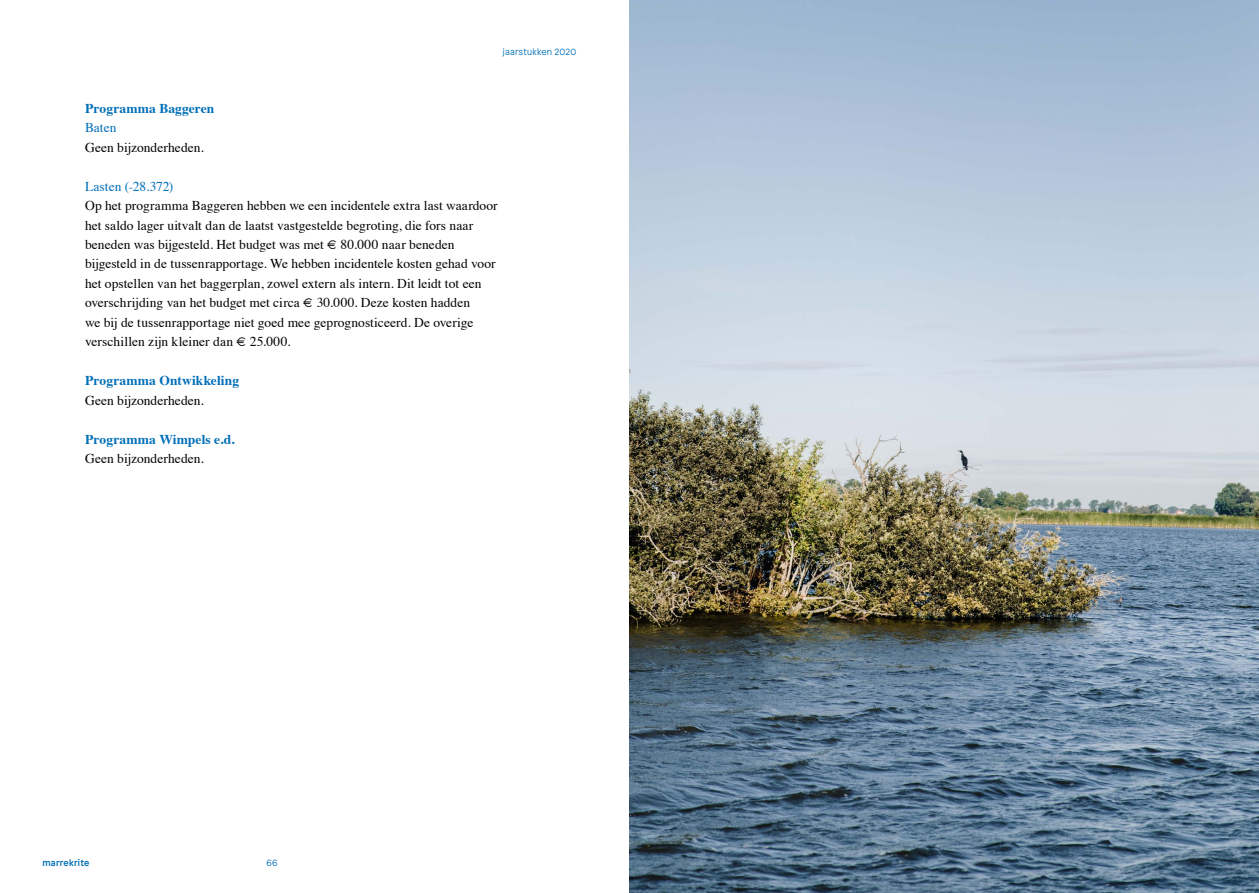
<style>
.page{position:relative;width:1259px;height:893px;background:#fff}
.page>*{position:absolute;margin:0;border:0;box-sizing:border-box;transform-origin:0 0}
.t1{font:13.5px/19.5px "Times";color:#000}
.t2{font:700 13.5px "Times";letter-spacing:.01em;color:#006fb9}
.t3{font:13.5px "Times";color:#006fb9}
.t4{font:300 9px "Patron";letter-spacing:.025em;color:#006fb9}
.t5{font:500 9px "Patron";letter-spacing:.02em;color:#006fb9}
</style>
<div class="page">
<img style="left:629px;top:0;width:630px;height:893px">
<p class="t4" style="left:503px;top:45px;width:75px">jaarstukken 2020</p>
<p class="t2" style="left:85px;top:95px;width:131px">Programma Baggeren</p>
<p class="t3" style="left:85px;top:115px;width:33px">Baten</p>
<p class="t1" style="left:85px;top:136px;width:120px">Geen bijzonderheden.</p>
<p class="t3" style="left:85px;top:173px;width:90px">Lasten (-28.372)</p>
<p class="t1" style="left:85px;top:195px;width:414px">Op het programma Baggeren hebben we een incidentele extra last waardoor het saldo lager uitvalt dan de laatst vastgestelde begroting, die fors naar beneden was bijgesteld. Het budget was met € 80.000 naar beneden bijgesteld in de tussenrapportage. We hebben incidentele kosten gehad voor het opstellen van het baggerplan, zowel extern als intern. Dit leidt tot een overschrijding van het budget met circa € 30.000. Deze kosten hadden<br>we bij de tussenrapportage niet goed mee geprognosticeerd. De overige verschillen zijn kleiner dan € 25.000.</p>
<p class="t2" style="left:85px;top:368px;width:156px">Programma Ontwikkeling</p>
<p class="t1" style="left:85px;top:389px;width:120px">Geen bijzonderheden.</p>
<p class="t2" style="left:85px;top:426px;width:151px">Programma Wimpels e.d.</p>
<p class="t1" style="left:85px;top:448px;width:120px">Geen bijzonderheden.</p>
<p class="t5" style="left:43px;top:856px;width:48px">marrekrite</p>
<p class="t4" style="left:267px;top:856px;width:13px">66</p>
</div>
